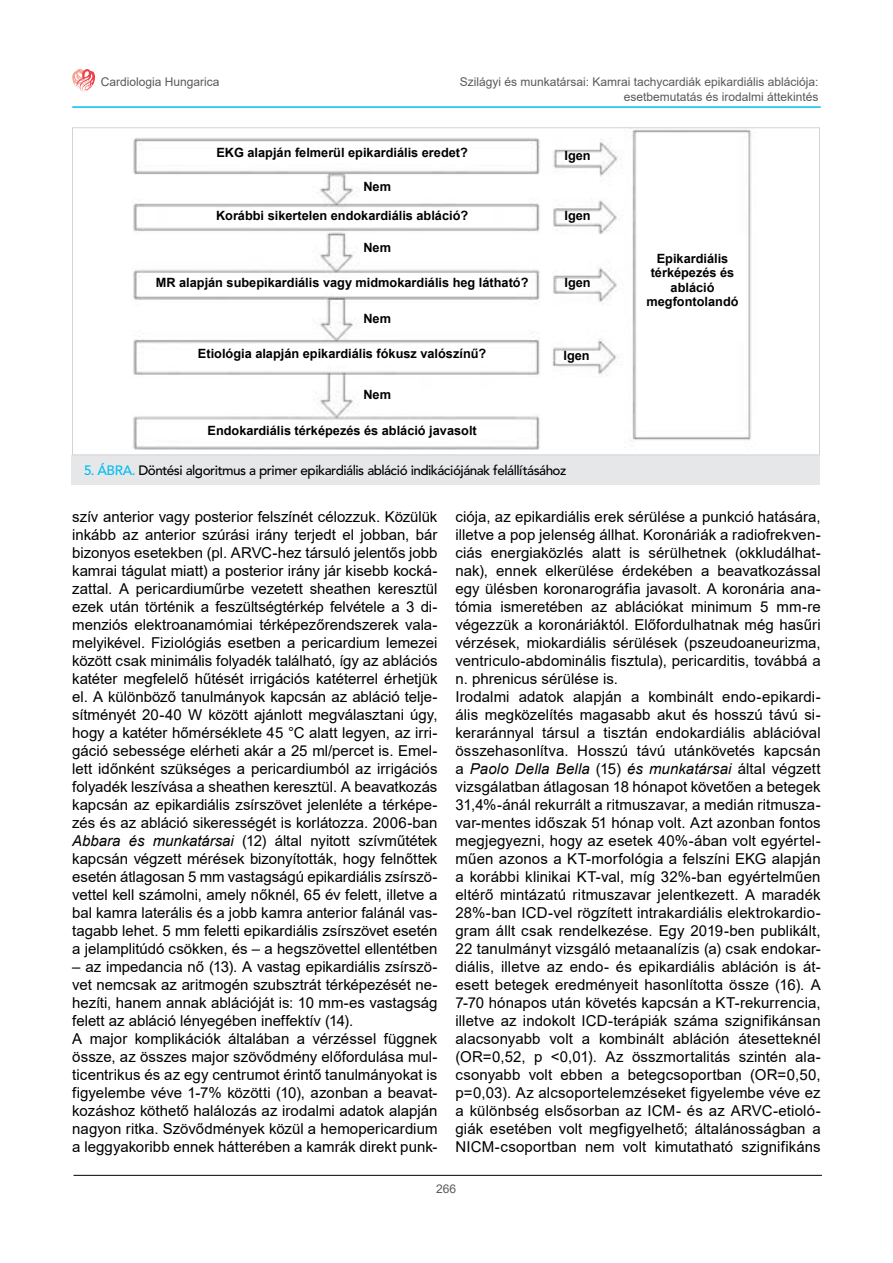
<style>
.page{position:relative;width:893px;height:1263px;background:#fff}
.page>*{position:absolute;margin:0;border:0;box-sizing:border-box;transform-origin:0 0}
.t1{font:15px/18px "Arial";letter-spacing:.005em;color:#000}
.t2{font:13.5px "Avenir Md PFL";color:#000}
.t3{font:700 12.75px/14.2px "Arial";color:#000;text-align:center}
.t4{font:12px/14.4px "Arial";color:#58595b;text-align:right}
.s1{color:#00bdf2}
.s2{font-style:italic}
</style>
<div class="page">
<hr style="left:74px;top:1175px;width:748px;height:1px;background:#000">
<svg style="left:72px;top:69px;width:23px;height:23px"></svg>
<hr style="left:72px;top:106px;width:749px;height:2px;background:#00bdf2">
<div style="left:71px;top:455px;width:749px;height:30px;background:#e6e7e8"></div>
<img style="left:133px;top:130px;width:619px;height:320px">
<p class="t4" style="left:101px;top:75px;width:120px">Cardiologia Hungarica</p>
<p class="t4" style="left:460px;top:75px;width:360px">Szilágyi és munkatársai: Kamrai tachycardiák epikardiális ablációja: esetbemutatás és irodalmi áttekintés</p>
<p class="t3" style="left:216px;top:145px;width:253px">EKG alapján felmerül epikardiális eredet?</p>
<p class="t3" style="left:363px;top:180px;width:29px">Nem</p>
<p class="t3" style="left:216px;top:208px;width:254px">Korábbi sikertelen endokardiális abláció?</p>
<p class="t3" style="left:363px;top:240px;width:29px">Nem</p>
<p class="t3" style="left:156px;top:276px;width:374px">MR alapján subepikardiális vagy midmokardiális heg látható?</p>
<p class="t3" style="left:363px;top:311px;width:29px">Nem</p>
<p class="t3" style="left:198px;top:347px;width:290px">Etiológia alapján epikardiális fókusz valószínű?</p>
<p class="t3" style="left:363px;top:388px;width:29px">Nem</p>
<p class="t3" style="left:207px;top:424px;width:271px">Endokardiális térképezés és abláció javasolt</p>
<p class="t3" style="left:565px;top:149px;width:28px">Igen</p>
<p class="t3" style="left:565px;top:208px;width:28px">Igen</p>
<p class="t3" style="left:565px;top:275px;width:28px">Igen</p>
<p class="t3" style="left:563px;top:349px;width:28px">Igen</p>
<p class="t2" style="left:84px;top:462px;width:483px"><span class="s1">5. ÁBRA.</span> Döntési algoritmus a primer epikardiális abláció indikációjának felállításához</p>
<p class="t3" style="left:646px;top:252px;width:94px">Epikardiális térképezés és abláció megfontolandó</p>
<p class="t1" style="left:72px;top:508px;width:367px;text-align:justify">szív anterior vagy posterior felszínét célozzuk. Közülük inkább az anterior szúrási irány terjedt el jobban, bár bizonyos esetekben (pl. ARVC-hez társuló jelentős jobb kamrai tágulat miatt) a posterior irány jár kisebb kocká&shy;zattal. A pericardiuműrbe vezetett sheathen keresztül ezek után történik a feszültségtérkép felvétele a 3 di&shy;menziós elektroanamómiai térképezőrendszerek vala&shy;melyikével. Fiziológiás esetben a pericardium lemezei között csak minimális folyadék található, így az ablációs katéter megfelelő hűtését irrigációs katéterrel érhetjük el. A különböző tanulmányok kapcsán az abláció telje&shy;sítményét 20-40 W között ajánlott megválasztani úgy, hogy a katéter hőmérséklete 45 °C alatt legyen, az irri&shy;gáció sebessége elérheti akár a 25 ml/percet is. Emel&shy;lett időnként szükséges a pericardiumból az irrigációs folyadék leszívása a sheathen keresztül. A beavatkozás kapcsán az epikardiális zsírszövet jelenléte a térképe&shy;zés és az abláció sikerességét is korlátozza. 2006-ban <span class="s2">Abbara és munkatársai</span> (12) által nyitott szívműtétek kapcsán végzett mérések bizonyították, hogy felnőttek esetén átlagosan 5 mm vastagságú epikardiális zsírszö&shy;vettel kell számolni, amely nőknél, 65 év felett, illetve a bal kamra laterális és a jobb kamra anterior falánál vas&shy;tagabb lehet. 5 mm feletti epikardiális zsírszövet esetén a jelamplitúdó csökken, és – a hegszövettel ellentétben</p>
<p class="t1" style="left:72px;top:958px;width:367px">– az impedancia nő (13). A vastag epikardiális zsírszö&shy;vet nemcsak az aritmogén szubsztrát térképezését ne&shy;hezíti, hanem annak ablációját is: 10 mm-es vastagság felett az abláció lényegében ineffektív (14).<br>A major komplikációk általában a vérzéssel függnek össze, az összes major szövődmény előfordulása mul&shy;ticentrikus és az egy centrumot érintő tanulmányokat is figyelembe véve 1-7% közötti (10), azonban a beavat&shy;kozáshoz köthető halálozás az irodalmi adatok alapján nagyon ritka. Szövődmények közül a hemopericardium a leggyakoribb ennek hátterében a kamrák direkt punk-</p>
<p class="t1" style="left:455px;top:508px;width:367px">ciója, az epikardiális erek sérülése a punkció hatására, illetve a pop jelenség állhat. Koronáriák a radiofrekven&shy;ciás energiaközlés alatt is sérülhetnek (okkludálhat&shy;nak), ennek elkerülése érdekében a beavatkozással egy ülésben koronarográfia javasolt. A koronária ana&shy;tómia ismeretében az ablációkat minimum 5 mm-re végezzük a koronáriáktól. Előfordulhatnak még hasűri vérzések, miokardiális sérülések (pszeudoaneurizma, ventriculo-abdominális fisztula), pericarditis, továbbá a n. phrenicus sérülése is.<br>Irodalmi adatok alapján a kombinált endo-epikardi&shy;ális megközelítés magasabb akut és hosszú távú si&shy;keraránnyal társul a tisztán endokardiális ablációval összehasonlítva. Hosszú távú utánkövetés kapcsán a <span class="s2">Paolo Della Bella</span> (15) <span class="s2">és munkatársai</span> által végzett vizsgálatban átlagosan 18 hónapot követően a betegek 31,4%-ánál rekurrált a ritmuszavar, a medián ritmusza&shy;var-mentes időszak 51 hónap volt. Azt azonban fontos megjegyezni, hogy az esetek 40%-ában volt egyértel&shy;műen azonos a KT-morfológia a felszíni EKG alapján a korábbi klinikai KT-val, míg 32%-ban egyértelműen eltérő mintázatú ritmuszavar jelentkezett. A maradék 28%-ban ICD-vel rögzített intrakardiális elektrokardio&shy;gram állt csak rendelkezése. Egy 2019-ben publikált, 22 tanulmányt vizsgáló metaanalízis (a) csak endokar&shy;diális, illetve az endo- és epikardiális abláción is át&shy;esett betegek eredményeit hasonlította össze (16). A 7-70 hónapos után követés kapcsán a KT-rekurrencia, illetve az indokolt ICD-terápiák száma szignifikánsan alacsonyabb volt a kombinált abláción átesetteknél (OR=0,52, p &lt;0,01). Az összmortalitás szintén ala&shy;csonyabb volt ebben a betegcsoportban (OR=0,50, p=0,03). Az alcsoportelemzéseket figyelembe véve ez a különbség elsősorban az ICM- és az ARVC-etioló&shy;giák esetében volt megfigyelhető; általánosságban a NICM-csoportban nem volt kimutatható szignifikáns</p>
<p class="t4" style="left:436px;top:1181px;width:22px">266</p>
</div>
